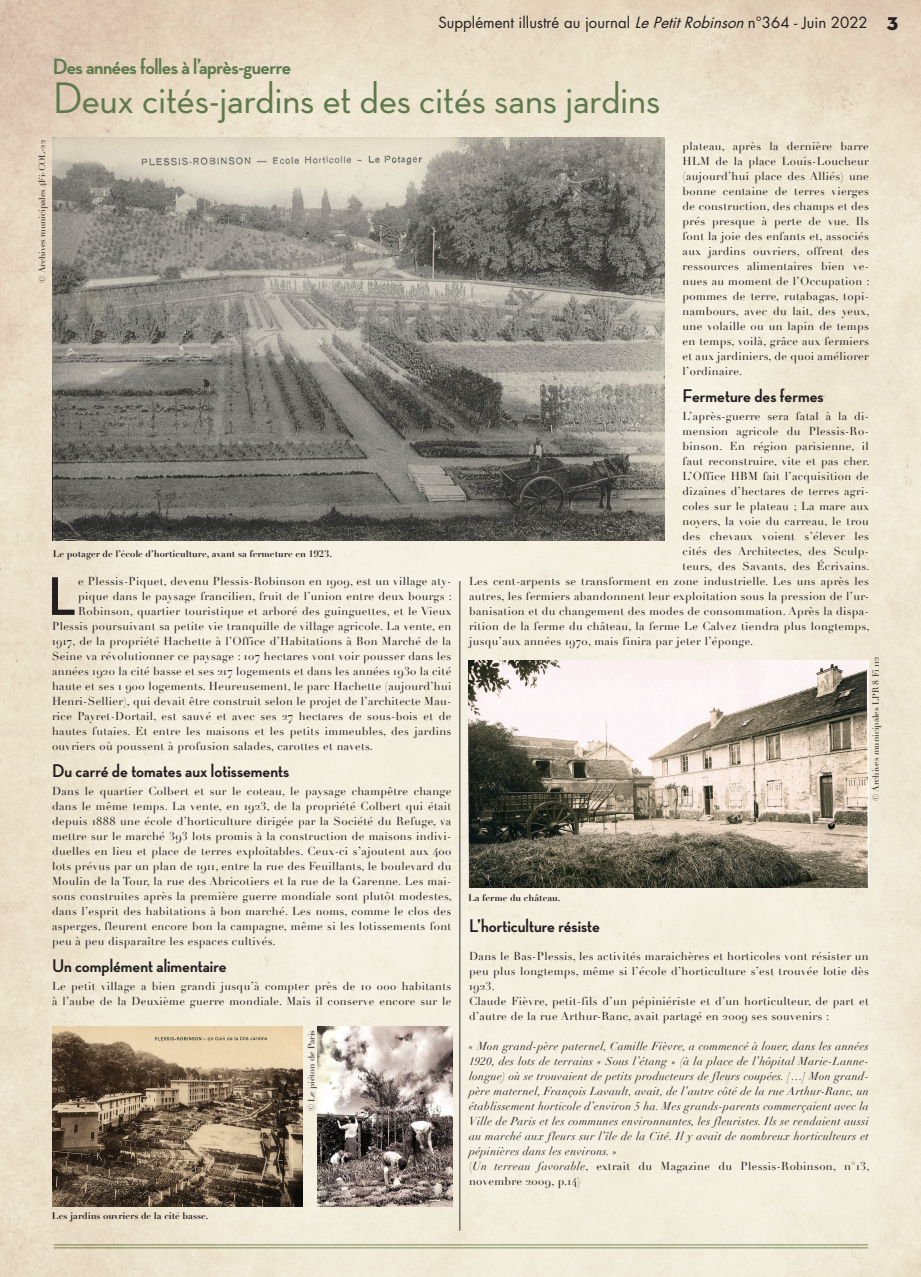
<style>
.page{position:relative;width:921px;height:1277px;background:#fff}
.page>*{position:absolute;margin:0;border:0;box-sizing:border-box;transform-origin:0 0}
.t1{font:700 55.38px "Neutra Disp";color:#231f20}
.t2{font:500 45px "Neutra Disp";color:#5e7a4d}
.t3{font:700 22.5px "Neutra Disp";letter-spacing:-.02em;color:#5e7a4d}
.t4{font:700 18.75px "Neutra Disp";color:#231f20}
.t5{font:18.75px "Neutra Disp Titling";color:#231f20}
.t6{font:15px "Futura";color:#231f20}
.t7{font:11.25px/15px "Didot";letter-spacing:.03em;color:#231f20;text-align:justify}
.t8{font:italic 11.25px/15px "Didot";letter-spacing:.03em;color:#231f20;text-align:justify}
.t9{font:700 9.38px "Didot";color:#231f20}
.t10{font:8.75px "Didot";color:#231f20}
.s1{font-style:italic}
</style>
<div class="page">
<img style="left:0;top:0;width:921px;height:1277px">
<img style="left:53px;top:1026px;width:249px;height:180px">
<hr style="left:459px;top:581px;width:1px;height:649px;background:#57585a">
<img style="left:468px;top:660px;width:400px;height:228px">
<img style="left:53px;top:138px;width:612px;height:402px">
<img style="left:317px;top:1026px;width:136px;height:180px">
<p class="t6" style="left:438px;top:12px;width:431px">Supplément illustré au journal <span class="s1">LePetitRobinson</span>n°364 - Juin 2022</p>
<p class="t5" style="left:886px;top:12px;width:13px">3</p>
<p class="t3" style="left:53px;top:54px;width:240px">Des années folles à l’après-guerre</p>
<p class="t2" style="left:53px;top:73px;width:609px">Deux cités-jardins et des cités sans jardins</p>
<p class="t10" style="left:37px;top:283px;width:144px;rotate:-90deg">© Archives municipales 4Fi-COL-22</p>
<p class="t9" style="left:53px;top:548px;width:281px">Le potager de l’école d’horticulture, avant sa fermeture en 1923.</p>
<p class="t1" style="left:48px;top:565px;width:30px">L</p>
<p class="t7" style="left:78px;top:574px;width:375px">e Plessis-Piquet, devenu Plessis-Robinson en 1909, est un village aty-</p>
<p class="t7" style="left:78px;top:589px;width:375px">pique dans le paysage francilien, fruit de l’union entre deux bourgs :</p>
<p class="t7" style="left:78px;top:604px;width:375px">Robinson, quartier touristique et arboré des guinguettes, et le Vieux</p>
<p class="t7" style="left:52px;top:619px;width:401px">Plessis poursuivant sa petite vie tranquille de village agricole. La vente, en</p>
<p class="t7" style="left:52px;top:634px;width:401px">1917, de la propriété Hachette à l’Office d’Habitations à Bon Marché de la</p>
<p class="t7" style="left:52px;top:649px;width:401px">Seine va révolutionner ce paysage : 107 hectares vont voir pousser dans les</p>
<p class="t7" style="left:52px;top:664px;width:401px">années 1920 la cité basse et ses 217 logements et dans les années 1930 la cité</p>
<p class="t7" style="left:52px;top:679px;width:401px">haute et ses 1 900 logements. Heureusement, le parc Hachette (aujourd’hui</p>
<p class="t7" style="left:52px;top:694px;width:401px">Henri-Sellier), qui devait être construit selon le projet de l’architecte Mau-</p>
<p class="t7" style="left:52px;top:709px;width:401px">rice Payret-Dortail, est sauvé et avec ses 27 hectares de sous-bois et de</p>
<p class="t7" style="left:52px;top:724px;width:401px">hautes futaies. Et entre les maisons et les petits immeubles, des jardins</p>
<p class="t7" style="left:52px;top:739px;width:322px">ouvriers où poussent à profusion salades, carottes et navets.</p>
<p class="t4" style="left:52px;top:760px;width:239px">Du carré de tomates aux lotissements</p>
<p class="t7" style="left:52px;top:784px;width:401px">Dans le quartier Colbert et sur le coteau, le paysage champêtre change dans le même temps. La vente, en 1923, de la propriété Colbert qui était depuis 1888 une école d’horticulture dirigée par la Société du Refuge, va mettre sur le marché 393 lots promis à la construction de maisons indivi&shy;duelles en lieu et place de terres exploitables. Ceux-ci s’ajoutent aux 400 lots prévus par un plan de 1911, entre la rue des Feuillants, le boulevard du Moulin de la Tour, la rue des Abricotiers et la rue de la Garenne. Les mai&shy;sons construites après la première guerre mondiale sont plutôt modestes, dans l’esprit des habitations à bon marché. Les noms, comme le clos des asperges, fleurent encore bon la campagne, même si les lotissements font peu à peu disparaître les espaces cultivés.</p>
<p class="t4" style="left:52px;top:955px;width:176px">Un complément alimentaire</p>
<p class="t7" style="left:52px;top:979px;width:401px">Le petit village a bien grandi jusqu’à compter près de 10 000 habitants à l’aube de la Deuxième guerre mondiale. Mais il conserve encore sur le</p>
<p class="t9" style="left:52px;top:1210px;width:158px">Les jardins ouvriers de la cité basse.</p>
<p class="t10" style="left:306px;top:1111px;width:83px;rotate:-90deg">© Le piéton de Paris</p>
<p class="t7" style="left:682px;top:139px;width:188px">plateau, après la dernière barre HLM de la place Louis-Loucheur (aujourd’hui place des Alliés) une bonne centaine de terres vierges de construction, des champs et des prés presque à perte de vue. Ils font la joie des enfants et, associés aux jardins ouvriers, offrent des ressources alimentaires bien ve&shy;nues au moment de l’Occupation : pommes de terre, rutabagas, topi&shy;nambours, avec du lait, des yeux, une volaille ou un lapin de temps en temps, voilà, grâce aux fermiers et aux jardiniers, de quoi améliorer l’ordinaire.</p>
<p class="t4" style="left:682px;top:385px;width:142px">Fermeture des fermes</p>
<p class="t7" style="left:682px;top:409px;width:188px">L’après-guerre sera fatal à la di-</p>
<p class="t7" style="left:682px;top:424px;width:188px">mension agricole du Plessis-Ro-</p>
<p class="t7" style="left:682px;top:439px;width:188px">binson. En région parisienne, il</p>
<p class="t7" style="left:682px;top:454px;width:188px">faut reconstruire, vite et pas cher.</p>
<p class="t7" style="left:682px;top:469px;width:188px">L’Office HBM fait l’acquisition de</p>
<p class="t7" style="left:682px;top:484px;width:188px">dizaines d’hectares de terres agri-</p>
<p class="t7" style="left:682px;top:499px;width:188px">coles sur le plateau ; La mare aux</p>
<p class="t7" style="left:682px;top:514px;width:188px">noyers, la voie du carreau, le trou</p>
<p class="t7" style="left:682px;top:529px;width:188px">des chevaux voient s’élever les</p>
<p class="t7" style="left:682px;top:544px;width:188px">cités des Architectes, des Sculp-</p>
<p class="t7" style="left:682px;top:559px;width:188px">teurs, des Savants, des Écrivains.</p>
<p class="t7" style="left:469px;top:574px;width:401px">Les cent-arpents se transforment en zone industrielle. Les uns après les</p>
<p class="t7" style="left:469px;top:589px;width:401px">autres, les fermiers abandonnent leur exploitation sous la pression de l’ur-</p>
<p class="t7" style="left:469px;top:604px;width:401px">banisation et du changement des modes de consommation. Après la dispa-</p>
<p class="t7" style="left:469px;top:619px;width:402px">rition de la ferme du château, la ferme Le Calvez tiendra plus longtemps,</p>
<p class="t7" style="left:469px;top:634px;width:286px">jusqu’aux années 1970, mais finira par jeter l’éponge.</p>
<p class="t9" style="left:468px;top:892px;width:94px">La ferme du château.</p>
<p class="t10" style="left:870px;top:801px;width:146px;rotate:-90deg">© Archives municipales LPR 8 Fi 112</p>
<p class="t4" style="left:469px;top:915px;width:132px">L’horticulture résiste</p>
<p class="t7" style="left:469px;top:949px;width:401px">Dans le Bas-Plessis, les activités maraichères et horticoles vont résister un peu plus longtemps, même si l’école d’horticulture s’est trouvée lotie dès 1923.</p>
<p class="t7" style="left:469px;top:994px;width:401px">Claude Fièvre, petit-fils d’un pépiniériste et d’un horticulteur, de part et d’autre de la rue Arthur-Ranc, avait partagé en 2009 ses souvenirs :</p>
<p class="t8" style="left:469px;top:1038px;width:401px">« Mon grand-père paternel, Camille Fièvre, a commencé à louer, dans les années 1920, des lots de terrains « Sous l’étang » (à la place de l’hôpital Marie-Lanne&shy;longue) où se trouvaient de petits producteurs de fleurs coupées. […] Mon grand&shy;père maternel, François Lavault, avait, de l’autre côté de la rue Arthur-Ranc, un établissement horticole d’environ 5 ha. Mes grands-parents commerçaient avec la Ville de Paris et les communes environnantes, les fleuristes. Ils se rendaient aussi au marché aux fleurs sur l’île de la Cité. Il y avait de nombreux horticulteurs et pépinières dans les environs. »</p>
<p class="t7" style="left:469px;top:1159px;width:402px">(<span class="s1">Un terreau favorable</span>, extrait du Magazine du Plessis-Robinson, n°13, novembre 2009, p.14)</p>
</div>
